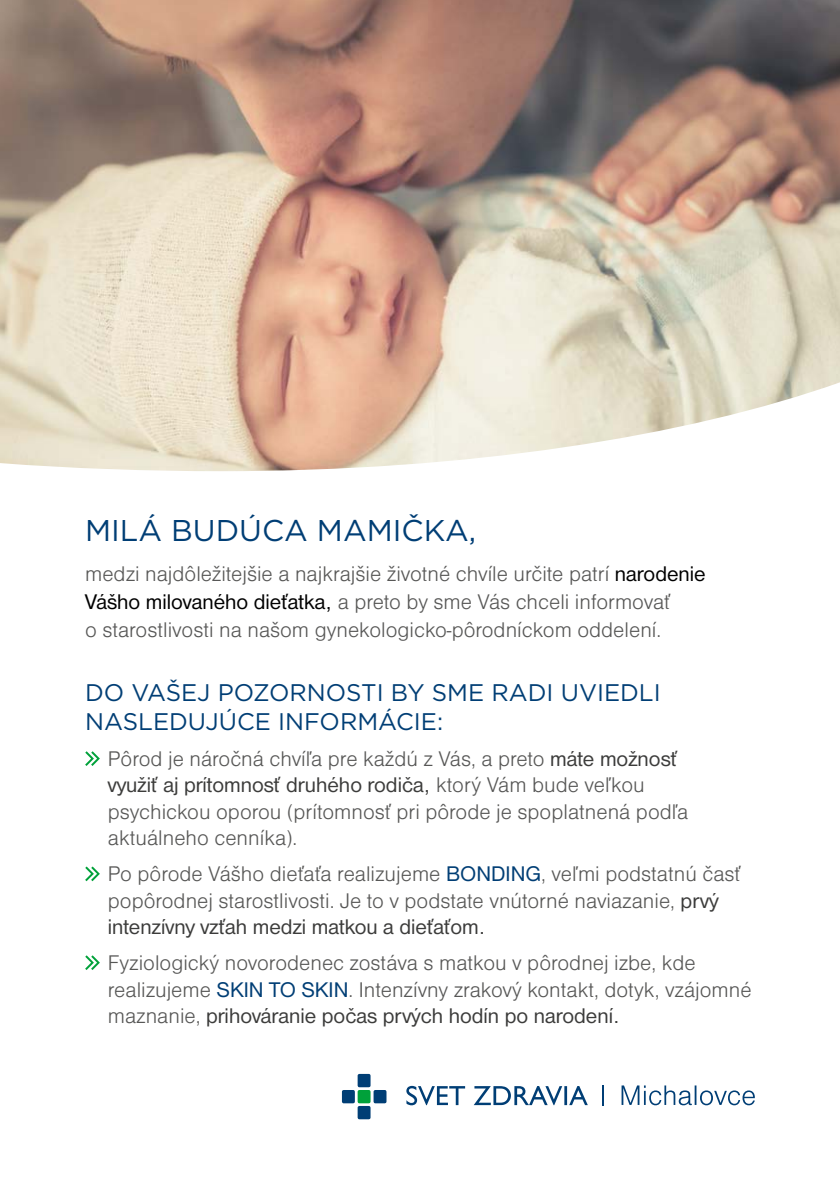
<style>
.page{position:relative;width:840px;height:1191px;background:#fff}
.page>*{position:absolute;margin:0;border:0;box-sizing:border-box;transform-origin:0 0}
.t1{font:30px "Gotham";color:#003e75}
.t2{font:24px/28.8px "Gotham";color:#003e75}
.t3{font:22px/26.4px "Nimbus Sans DOT Ligh";color:#575756}
.t4{font:22px "Nimbus Sans DOT";color:#3c3c3b}
.s1{font-family:"Nimbus Sans DOT";color:#000}
.s2{font-family:"Nimbus Sans DOT";color:#3c3c3b}
.s3{font-family:"Nimbus Sans DOT Ligh";color:#575756}
.s4{font-family:"Nimbus Sans DOT";color:#003e75}
</style>
<div class="page">
<img style="left:0;top:0;width:839px;height:471px">
<svg style="left:85px;top:751px;width:15px;height:15px"></svg>
<svg style="left:85px;top:866px;width:15px;height:16px"></svg>
<svg style="left:85px;top:955px;width:15px;height:15px"></svg>
<hr style="left:601px;top:1085px;width:2px;height:20px;background:#003e75">
<svg style="left:406px;top:1085px;width:181px;height:20px"></svg>
<div style="left:357px;top:1074px;width:13px;height:13px;background:#003e75;border-radius:2px"></div>
<div style="left:357px;top:1090px;width:13px;height:13px;background:#00a13a;border-radius:2px"></div>
<div style="left:373px;top:1090px;width:13px;height:13px;background:#003e75;border-radius:2px"></div>
<div style="left:342px;top:1090px;width:12px;height:13px;background:#003e75;border-radius:2px"></div>
<div style="left:357px;top:1106px;width:13px;height:13px;background:#003e75;border-radius:2px"></div>
<svg style="left:621px;top:1085px;width:133px;height:20px"></svg>
<h1 class="t1" style="left:85px;top:513px;width:392px">MILÁ BUDÚCA MAMIČKA,</h1>
<p class="t3" style="left:85px;top:559px;width:621px;line-height:28px">medzi najdôležitejšie a najkrajšie životné chvíle určite patrí <span class="s1">narodenie<br>Vášho milovaného dieťatka,</span> a preto by sme Vás chceli informovať<br>o starostlivosti na našom gynekologicko-pôrodníckom oddelení.</p>
<p class="t2" style="left:85px;top:678px;width:577px">DO VAŠEJ POZORNOSTI BY SME RADI UVIEDLI<br>NASLEDUJÚCE INFORMÁCIE:</p>
<p class="t3" style="left:108px;top:745px;width:571px">Pôrod je náročná chvíľa pre každú z Vás, a preto <span class="s2">máte možnosť</span></p>
<p class="t4" style="left:108px;top:777px;width:538px">využiť aj prítomnosť druhého rodiča, <span class="s3">ktorý Vám bude veľkou</span></p>
<p class="t3" style="left:108px;top:798px;width:581px">psychickou oporou (prítomnosť pri pôrode je spoplatnená podľa aktuálneho cenníka).</p>
<p class="t3" style="left:108px;top:860px;width:633px">Po pôrode Vášho dieťaťa realizujeme <span class="s4">BONDING</span>, veľmi podstatnú časť popôrodnej starostlivosti. Je to v podstate vnútorné naviazanie, <span class="s2">prvý</span></p>
<p class="t4" style="left:108px;top:918px;width:379px">intenzívny vzťah medzi matkou a dieťaťom.</p>
<p class="t3" style="left:108px;top:949px;width:645px">Fyziologický novorodenec zostáva s matkou v pôrodnej izbe, kde realizujeme <span class="s4">SKIN TO SKIN</span>. Intenzívny zrakový kontakt, dotyk, vzájomné</p>
<p class="t4" style="left:108px;top:1007px;width:513px"><span class="s3">maznanie,</span> prihováranie počas prvých hodín po narodení.</p>
</div>
